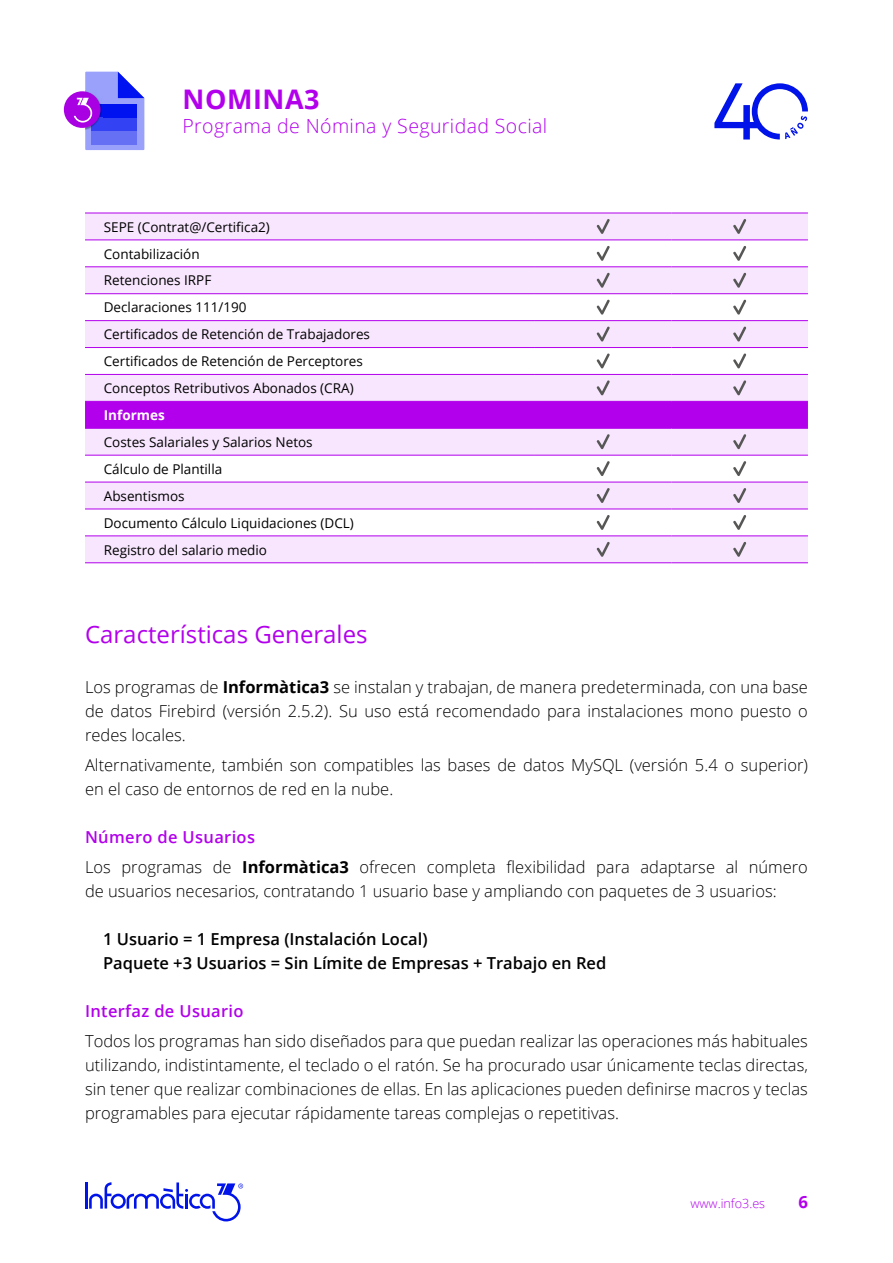
<style>
.page{position:relative;width:893px;height:1263px;background:#fff}
.page>*{position:absolute;margin:0;border:0;box-sizing:border-box;transform-origin:0 0}
.t1{font:700 27px "Open Sans";letter-spacing:.02em;color:#b200ec}
.t2{font:24px "Open Sans";color:#b200ec}
.t3{font:300 19.5px "Open Sans";letter-spacing:.02em;color:#b200ec}
.t4{font:700 16.8px "Open Sans";color:#b200ec}
.t5{font:300 16.5px/24px "Open Sans";color:#000;text-align:justify}
.t6{font:600 16.5px/24px "Open Sans";color:#000}
.t7{font:600 16.5px "Open Sans";letter-spacing:.02em;color:#b200ec}
.t8{font:13.5px/26.8px "Open Sans";color:#000}
.t9{font:700 13.5px "Open Sans";color:#fff}
.t10{font:300 12.6px "Open Sans";color:#b200ec}
.s1{font-weight:700}
.s2{font-weight:600;color:#b200ec}
</style>
<div class="page">
<svg style="left:714px;top:83px;width:94px;height:57px"></svg>
<hr style="left:85px;top:1182px;width:3px;height:26px;background:#0013e8">
<svg style="left:89px;top:1182px;width:154px;height:39px"></svg>
<div style="left:64px;top:91px;width:37px;height:37px;background:#a800e3;border-radius:50%"></div>
<svg style="left:74px;top:72px;width:70px;height:78px"></svg>
<svg style="left:85px;top:214px;width:723px;height:348px;fill:#f7e6fd"></svg>
<hr style="left:535px;top:213px;width:136px;height:1px;background:#b200ec">
<hr style="left:535px;top:266px;width:136px;height:1px;background:#b200ec">
<hr style="left:535px;top:320px;width:136px;height:1px;background:#b200ec">
<hr style="left:535px;top:374px;width:136px;height:1px;background:#b200ec">
<hr style="left:535px;top:428px;width:136px;height:1px;background:#b200ec">
<hr style="left:535px;top:482px;width:136px;height:1px;background:#b200ec">
<hr style="left:535px;top:535px;width:136px;height:1px;background:#b200ec">
<hr style="left:671px;top:213px;width:137px;height:1px;background:#b200ec">
<hr style="left:671px;top:266px;width:137px;height:1px;background:#b200ec">
<hr style="left:671px;top:320px;width:137px;height:1px;background:#b200ec">
<hr style="left:671px;top:374px;width:137px;height:1px;background:#b200ec">
<hr style="left:671px;top:428px;width:137px;height:1px;background:#b200ec">
<hr style="left:671px;top:482px;width:137px;height:1px;background:#b200ec">
<hr style="left:671px;top:535px;width:137px;height:1px;background:#b200ec">
<hr style="left:535px;top:240px;width:136px;height:1px;background:#b200ec">
<hr style="left:535px;top:293px;width:136px;height:1px;background:#b200ec">
<hr style="left:535px;top:347px;width:136px;height:1px;background:#b200ec">
<hr style="left:535px;top:455px;width:136px;height:1px;background:#b200ec">
<hr style="left:535px;top:509px;width:136px;height:1px;background:#b200ec">
<hr style="left:535px;top:562px;width:136px;height:1px;background:#b200ec">
<hr style="left:671px;top:240px;width:137px;height:1px;background:#b200ec">
<hr style="left:671px;top:293px;width:137px;height:1px;background:#b200ec">
<hr style="left:671px;top:347px;width:137px;height:1px;background:#b200ec">
<hr style="left:671px;top:455px;width:137px;height:1px;background:#b200ec">
<hr style="left:671px;top:509px;width:137px;height:1px;background:#b200ec">
<hr style="left:671px;top:562px;width:137px;height:1px;background:#b200ec">
<hr style="left:85px;top:213px;width:450px;height:1px;background:#b200ec">
<hr style="left:85px;top:240px;width:450px;height:1px;background:#b200ec">
<hr style="left:85px;top:266px;width:450px;height:1px;background:#b200ec">
<hr style="left:85px;top:293px;width:450px;height:1px;background:#b200ec">
<hr style="left:85px;top:320px;width:450px;height:1px;background:#b200ec">
<hr style="left:85px;top:347px;width:450px;height:1px;background:#b200ec">
<hr style="left:85px;top:374px;width:450px;height:1px;background:#b200ec">
<hr style="left:85px;top:428px;width:450px;height:1px;background:#b200ec">
<hr style="left:85px;top:455px;width:450px;height:1px;background:#b200ec">
<hr style="left:85px;top:482px;width:450px;height:1px;background:#b200ec">
<hr style="left:85px;top:509px;width:450px;height:1px;background:#b200ec">
<hr style="left:85px;top:535px;width:450px;height:1px;background:#b200ec">
<hr style="left:85px;top:562px;width:450px;height:1px;background:#b200ec">
<svg style="left:596px;top:219px;width:14px;height:15px"></svg>
<svg style="left:733px;top:219px;width:13px;height:15px"></svg>
<svg style="left:596px;top:246px;width:14px;height:15px"></svg>
<svg style="left:733px;top:246px;width:13px;height:15px"></svg>
<svg style="left:596px;top:273px;width:14px;height:15px"></svg>
<svg style="left:733px;top:273px;width:13px;height:15px"></svg>
<svg style="left:596px;top:300px;width:14px;height:15px"></svg>
<svg style="left:733px;top:300px;width:13px;height:15px"></svg>
<svg style="left:596px;top:326px;width:14px;height:16px"></svg>
<svg style="left:733px;top:326px;width:13px;height:16px"></svg>
<svg style="left:596px;top:353px;width:14px;height:16px"></svg>
<svg style="left:733px;top:353px;width:13px;height:16px"></svg>
<svg style="left:85px;top:380px;width:723px;height:48px;background:#cf63f2"></svg>
<svg style="left:596px;top:434px;width:14px;height:15px"></svg>
<svg style="left:733px;top:434px;width:13px;height:15px"></svg>
<svg style="left:596px;top:461px;width:14px;height:15px"></svg>
<svg style="left:733px;top:461px;width:13px;height:15px"></svg>
<svg style="left:596px;top:488px;width:14px;height:15px"></svg>
<svg style="left:733px;top:488px;width:13px;height:15px"></svg>
<svg style="left:596px;top:515px;width:14px;height:15px"></svg>
<svg style="left:733px;top:515px;width:13px;height:15px"></svg>
<svg style="left:596px;top:542px;width:14px;height:15px"></svg>
<svg style="left:733px;top:542px;width:13px;height:15px"></svg>
<h1 class="t1" style="left:183px;top:80px;width:139px">NOMINA3</h1>
<p class="t3" style="left:183px;top:113px;width:366px">Programa de Nómina y Seguridad Social</p>
<p class="t8" style="left:104px;top:213px;width:268px">SEPE (Contrat@/Certifica2)<br>Contabilización<br>Retenciones IRPF<br>Declaraciones 111/190<br>Certificados de Retención de Trabajadores<br>Certificados de Retención de Perceptores<br>Conceptos Retributivos Abonados (CRA)</p>
<p class="t9" style="left:104px;top:405px;width:62px">Informes</p>
<p class="t8" style="left:104px;top:428px;width:252px">Costes Salariales y Salarios Netos<br>Cálculo de Plantilla<br>Absentismos<br>Documento Cálculo Liquidaciones (DCL)<br>Registro del salario medio</p>
<h2 class="t2" style="left:85px;top:618px;width:284px">Características Generales</h2>
<p class="t5" style="left:85px;top:674px;width:724px">Los programas de <span class="s1">Informàtica3</span> se instalan y trabajan, de manera predeterminada, con una base de datos Firebird (versión 2.5.2). Su uso está recomendado para instalaciones mono puesto o redes locales.</p>
<p class="t5" style="left:85px;top:752px;width:724px">Alternativamente, también son compatibles las bases de datos MySQL (versión 5.4 o superior) en el caso de entornos de red en la nube.</p>
<p class="t5" style="left:85px;top:821px;width:724px;line-height:30px"><span class="s2">Número de Usuarios<br></span>Los programas de <span class="s1">Informàtica3</span> ofrecen completa flexibilidad para adaptarse al número</p>
<p class="t5" style="left:85px;top:878px;width:693px">de usuarios necesarios, contratando 1 usuario base y ampliando con paquetes de 3 usuarios:</p>
<p class="t6" style="left:103px;top:927px;width:505px">1 Usuario = 1 Empresa (Instalación Local)<br>Paquete +3 Usuarios = Sin Límite de Empresas + Trabajo en Red</p>
<p class="t7" style="left:85px;top:1000px;width:160px">Interfaz de Usuario</p>
<p class="t5" style="left:85px;top:1029px;width:724px">Todos los programas han sido diseñados para que puedan realizar las operaciones más habituales utilizando, indistintamente, el teclado o el ratón. Se ha procurado usar únicamente teclas directas, sin tener que realizar combinaciones de ellas. En las aplicaciones pueden definirse macros y teclas programables para ejecutar rápidamente tareas complejas o repetitivas.</p>
<p class="t10" style="left:690px;top:1195px;width:76px">www.info3.es</p>
<p class="t4" style="left:798px;top:1190px;width:11px">6</p>
</div>
